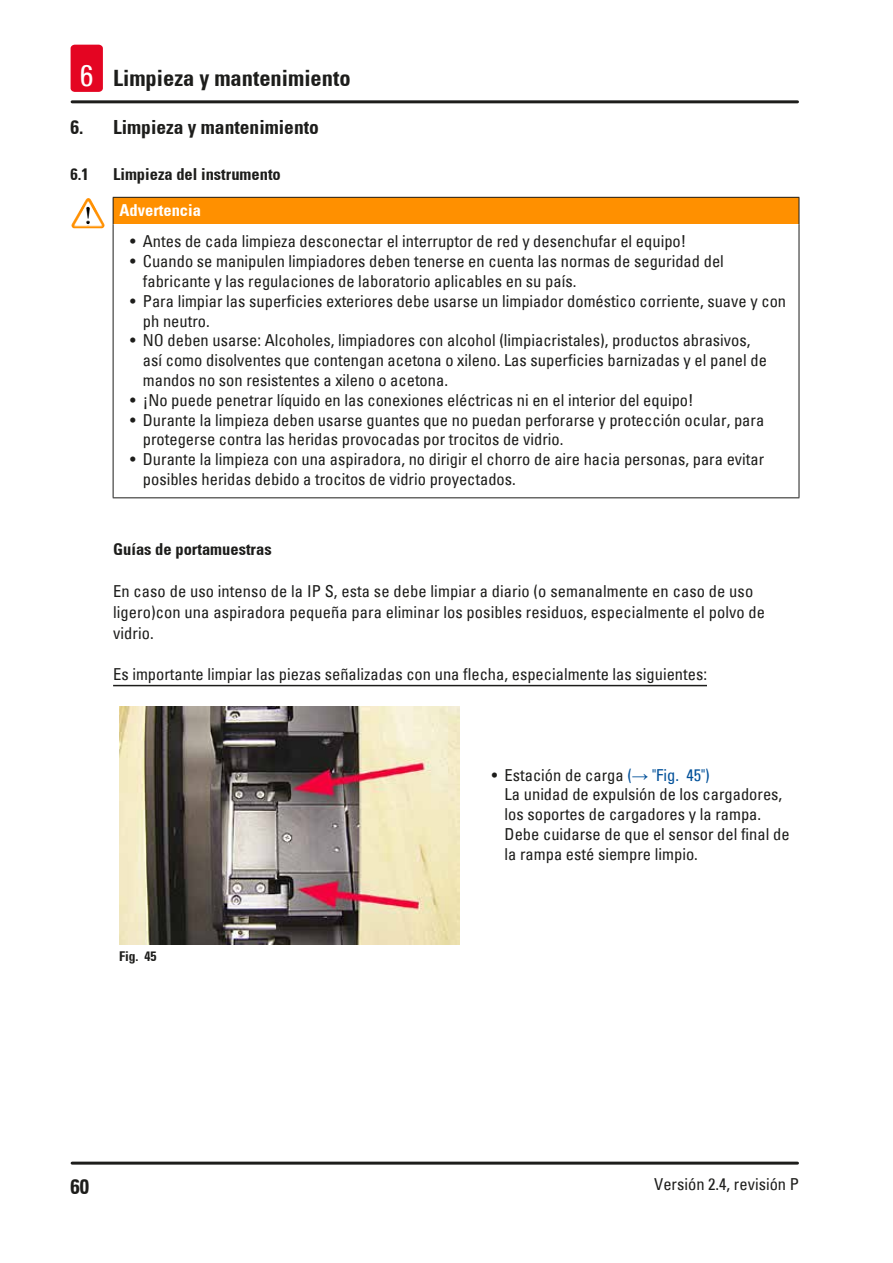
<style>
.page{position:relative;width:893px;height:1263px;background:#fff}
.page>*{position:absolute;margin:0;border:0;box-sizing:border-box;transform-origin:0 0}
.t1{font:700 condensed 22.5px "Univers";color:#1d1d1b}
.t2{font:700 condensed 21px "Univers";color:#1d1d1b}
.t3{font:700 condensed 19.5px "Univers";color:#1d1d1b}
.Description_text{font:condensed 16.5px/19.8px "Univers";color:#1d1d1b}
.I_Topic{font:condensed 16.5px "Univers";color:#1d1d1b}
.Subheading{font:700 condensed 16.5px "Univers";color:#1d1d1b}
.Signalword__no_use_a{font:700 condensed 16.5px "Univers";color:#fff}
.t4{font:700 condensed 13.5px "Univers";color:#1d1d1b}
.s1{font-weight:400;font-size:30px;color:#fff}
.s2{color:#005099}
.s3{font-family:"Arial";font-stretch:normal;color:#005099}
</style>
<div class="page">
<hr style="left:72px;top:1161px;width:725px;height:3px;background:#1d1d1b">
<hr style="left:72px;top:100px;width:725px;height:3px;background:#1d1d1b">
<div style="left:71px;top:45px;width:32px;height:47px;background:#e40522;border-radius:4px"></div>
<hr style="left:113px;top:685px;width:594px;height:1px;background:#1d1d1b">
<div style="left:113px;top:197px;width:686px;height:27px;background:#ff9000"></div>
<hr style="left:113px;top:197px;width:686px;height:1px;background:#1d1d1b">
<svg style="left:113px;top:198px;width:1px;height:26px"></svg>
<svg style="left:799px;top:198px;width:1px;height:26px"></svg>
<hr style="left:113px;top:224px;width:1px;height:273px;background:#1d1d1b">
<hr style="left:799px;top:224px;width:1px;height:273px;background:#1d1d1b">
<hr style="left:113px;top:497px;width:686px;height:1px;background:#1d1d1b">
<img style="left:74px;top:198px;width:14px;height:23px">
<img style="left:119px;top:706px;width:341px;height:238px">
<h1 class="t1" style="left:80px;top:65px;width:272px"><span class="s1">6</span> Limpieza y mantenimiento</h1>
<p class="t3" style="left:71px;top:116px;width:250px">6. Limpieza y mantenimiento</p>
<p class="Subheading" style="left:71px;top:164px;width:20px">6.1</p>
<p class="Subheading" style="left:113px;top:164px;width:169px">Limpieza del instrumento</p>
<p class="Signalword__no_use_a" style="left:119px;top:200px;width:83px">Advertencia</p>
<p class="Description_text" style="left:130px;top:231px;width:558px">• Antes de cada limpieza desconectar el interruptor de red y desenchufar el equipo!</p>
<p class="Description_text" style="left:143px;top:251px;width:583px;text-indent:-13px">• Cuando se manipulen limpiadores deben tenerse en cuenta las normas de seguridad del fabricante y las regulaciones de laboratorio aplicables en su país.</p>
<p class="Description_text" style="left:143px;top:291px;width:645px;text-indent:-13px">• Para limpiar las superficies exteriores debe usarse un limpiador doméstico corriente, suave y con ph neutro.</p>
<p class="Description_text" style="left:143px;top:330px;width:626px;text-indent:-13px">• NO deben usarse: Alcoholes, limpiadores con alcohol (limpiacristales), productos abrasivos, así como disolventes que contengan acetona o xileno. Las superficies barnizadas y el panel de mandos no son resistentes a xileno o acetona.</p>
<p class="Description_text" style="left:130px;top:390px;width:565px">• ¡No puede penetrar líquido en las conexiones eléctricas ni en el interior del equipo!</p>
<p class="Description_text" style="left:143px;top:409px;width:623px;text-indent:-13px">• Durante la limpieza deben usarse guantes que no puedan perforarse y protección ocular, para protegerse contra las heridas provocadas por trocitos de vidrio.</p>
<p class="Description_text" style="left:143px;top:449px;width:623px;text-indent:-13px">• Durante la limpieza con una aspiradora, no dirigir el chorro de aire hacia personas, para evitar posibles heridas debido a trocitos de vidrio proyectados.</p>
<p class="Subheading" style="left:113px;top:539px;width:160px">Guías de portamuestras</p>
<p class="Description_text" style="left:113px;top:580px;width:654px;line-height:20.9px">En caso de uso intenso de la IP S, esta se debe limpiar a diario (o semanalmente en caso de uso ligero)con una aspiradora pequeña para eliminar los posibles residuos, especialmente el polvo de vidrio.</p>
<p class="I_Topic" style="left:113px;top:664px;width:595px">Es importante limpiar las piezas señalizadas con una flecha, especialmente las siguientes:</p>
<p class="t4" style="left:119px;top:948px;width:39px">Fig. 45</p>
<p class="Description_text" style="left:505px;top:764px;width:287px;text-indent:-13px">• Estación de carga <span class="s2">(</span><span class="s3">→</span> <span class="s2">"Fig. 45")<br></span>La unidad de expulsión de los cargadores, los soportes de cargadores y la rampa.<br>Debe cuidarse de que el sensor del final de la rampa esté siempre limpio.</p>
<p class="t2" style="left:71px;top:1173px;width:20px">60</p>
<p class="Description_text" style="left:654px;top:1173px;width:146px">Versión 2.4, revisión P</p>
</div>
